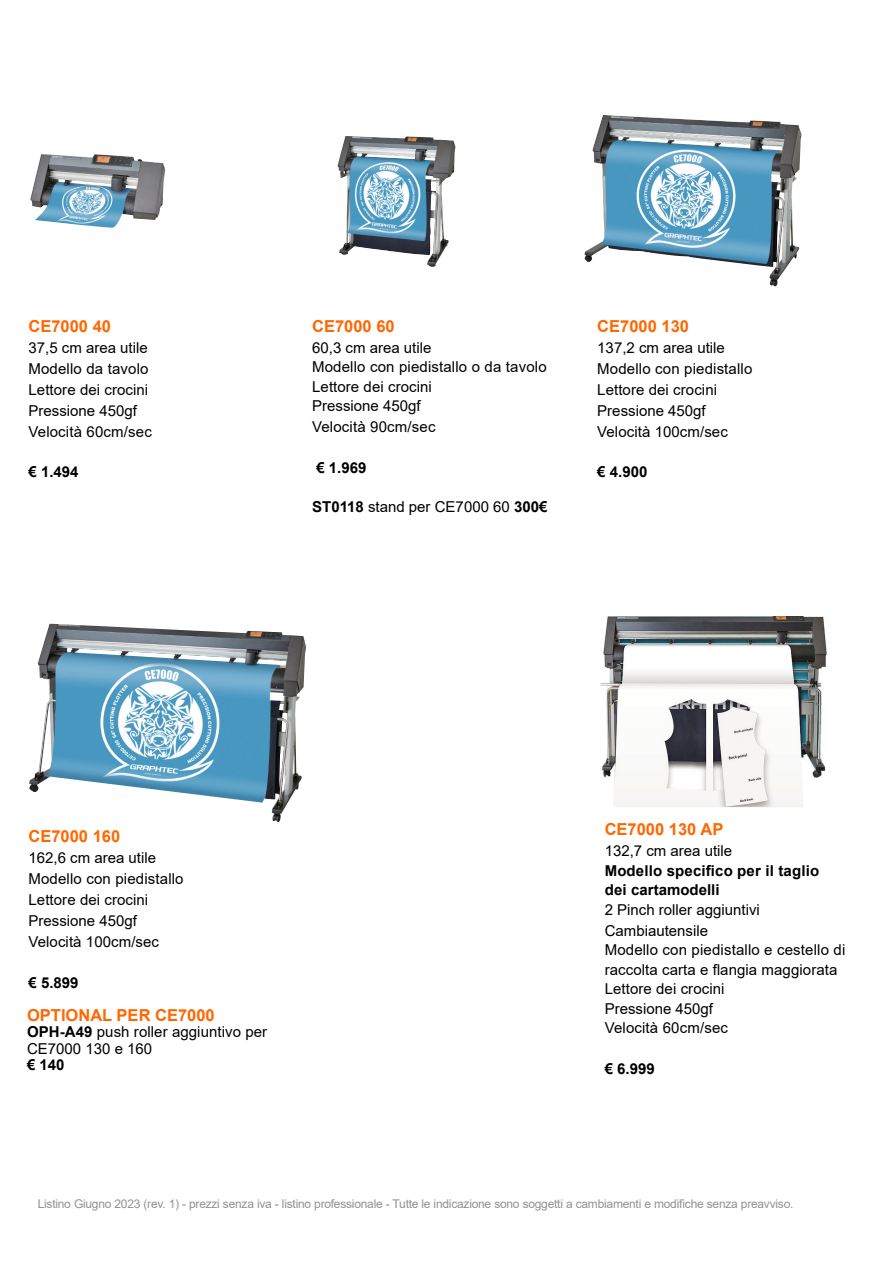
<style>
.page{position:relative;width:893px;height:1264px;background:#fff}
.page>*{position:absolute;margin:0;border:0;box-sizing:border-box;transform-origin:0 0}
.t1{font:700 16.5px "Arial";color:#ff6700}
.t2{font:15px/21px "Arial";letter-spacing:.005em;color:#000}
.t3{font:700 15px/19.5px "Arial";color:#000}
.t4{font:12px "Arial";letter-spacing:-.02em;color:#929292}
.s1{font-weight:700}
</style>
<div class="page">
<img style="left:600px;top:616px;width:227px;height:191px">
<img style="left:59px;top:179px;width:101px;height:41px">
<img style="left:337px;top:136px;width:118px;height:119px">
<img style="left:584px;top:115px;width:217px;height:147px">
<img style="left:29px;top:623px;width:277px;height:198px">
<p class="t1" style="left:28px;top:319px;width:84px">CE7000 40</p>
<p class="t2" style="left:28px;top:338px;width:125px">37,5 cm area utile<br>Modello da tavolo<br>Lettore dei crocini<br>Pressione 450gf<br>Velocità 60cm/sec</p>
<p class="t3" style="left:28px;top:463px;width:52px">€ 1.494</p>
<p class="t1" style="left:312px;top:319px;width:84px">CE7000 60</p>
<p class="t2" style="left:312px;top:339px;width:236px;line-height:19.5px">60,3 cm area utile<br>Modello con piedistallo o da tavolo<br>Lettore dei crocini<br>Pressione 450gf</p>
<p class="t2" style="left:312px;top:418px;width:125px">Velocità 90cm/sec</p>
<p class="t3" style="left:316px;top:459px;width:52px">€ 1.969</p>
<p class="t2" style="left:312px;top:497px;width:237px"><span class="s1">ST0118</span> stand per CE7000 60 <span class="s1">300€</span></p>
<p class="t1" style="left:597px;top:319px;width:93px">CE7000 130</p>
<p class="t2" style="left:597px;top:338px;width:157px">137,2 cm area utile<br>Modello con piedistallo<br>Lettore dei crocini<br>Pressione 450gf<br>Velocità 100cm/sec</p>
<p class="t3" style="left:597px;top:463px;width:52px">€ 4.900</p>
<p class="t1" style="left:28px;top:829px;width:93px">CE7000 160</p>
<p class="t2" style="left:28px;top:848px;width:157px">162,6 cm area utile<br>Modello con piedistallo<br>Lettore dei crocini<br>Pressione 450gf<br>Velocità 100cm/sec</p>
<p class="t3" style="left:28px;top:973px;width:52px">€ 5.899</p>
<p class="t1" style="left:27px;top:1008px;width:189px">OPTIONAL PER CE7000</p>
<p class="t2" style="left:27px;top:1024px;width:242px;line-height:16.5px"><span class="s1">OPH-A49</span> push roller aggiuntivo per<br>CE7000 130 e 160</p>
<p class="t3" style="left:27px;top:1056px;width:39px">€ 140</p>
<p class="t1" style="left:604px;top:823px;width:120px">CE7000 130 AP</p>
<p class="t2" style="left:604px;top:841px;width:129px">132,7 cm area utile</p>
<p class="t3" style="left:604px;top:862px;width:216px">Modello specifico per il taglio dei cartamodelli</p>
<p class="t2" style="left:604px;top:900px;width:157px">2 Pinch roller aggiuntivi<br>Cambiautensile</p>
<p class="t2" style="left:604px;top:941px;width:242px;line-height:19.5px">Modello con piedistallo e cestello di raccolta carta e flangia maggiorata<br>Lettore dei crocini<br>Pressione 450gf<br>Velocità 60cm/sec</p>
<p class="t3" style="left:604px;top:1060px;width:52px">€ 6.999</p>
<p class="t4" style="left:38px;top:1199px;width:757px">Listino Giugno 2023 (rev. 1) - prezzi senza iva - listino professionale - Tutte le indicazione sono soggetti a cambiamenti e modifiche senza preavviso.</p>
</div>
